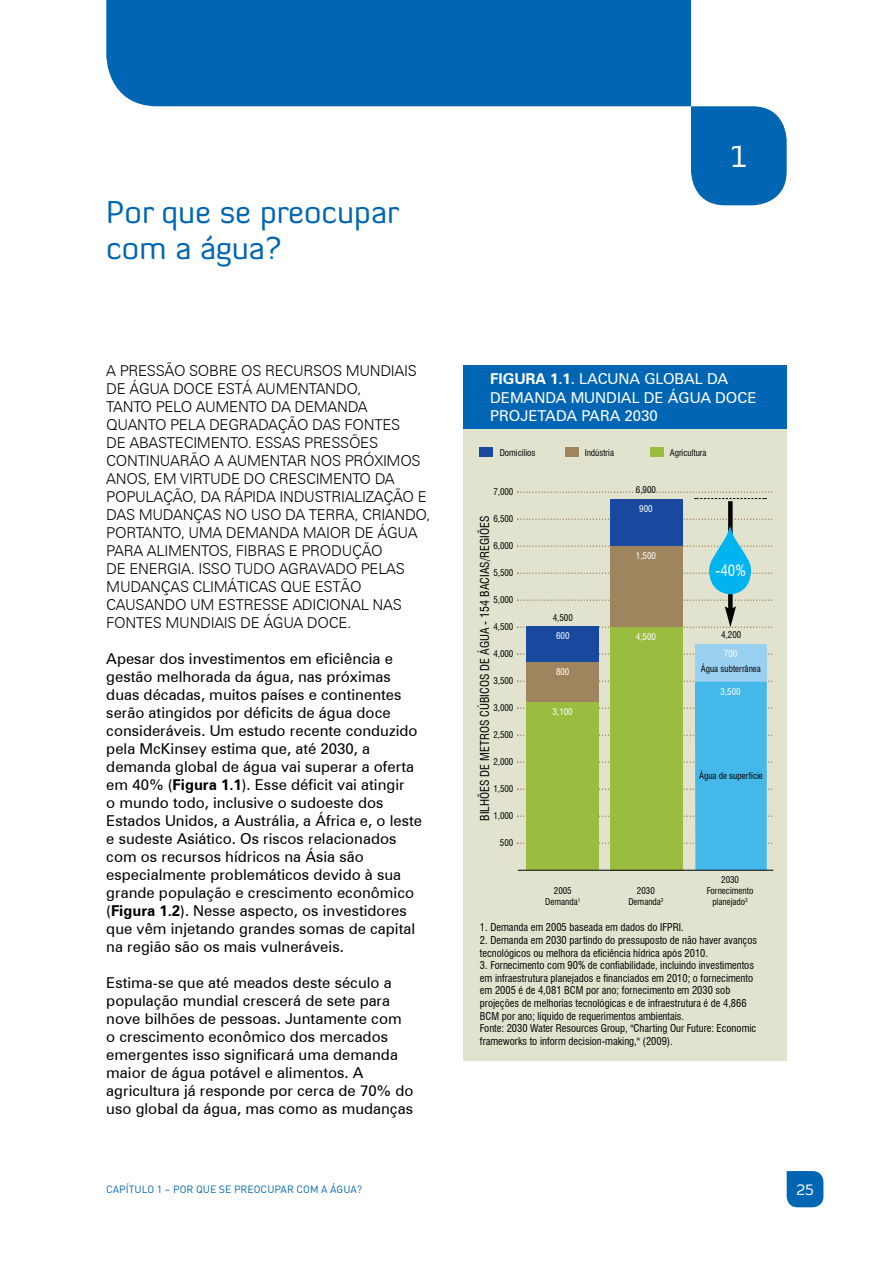
<style>
.page{position:relative;width:893px;height:1263px;background:#fff}
.page>*{position:absolute;margin:0;border:0;box-sizing:border-box;transform-origin:0 0}
.t1{font:31.5px/36px "Diavlo";color:#0066b3}
.t2{font:30px "Diavlo";color:#fff}
.t3{font:15px/18px "Zurich BT";color:#000}
.t4{font:300 15px/18px "Zurich BT";letter-spacing:-.02em;color:#000}
.t5{font:15px "Zurich BT";color:#fff}
.t6{font:700 15px "Zurich BT";color:#fff}
.t7{font:condensed 15px "Swiss 721 BT";color:#fff}
.t8{font:15px "Diavlo";color:#fff}
.t9{font:condensed 12px "Swiss 721 BT";color:#000}
.t10{font:condensed 10.5px/12.6px "Swiss 721 BT";color:#000}
.t11{font:10.5px "DIN";color:#0066b3}
.t12{font:condensed 9px/10.8px "Swiss 721 BT";color:#000;text-align:center}
.t13{font:condensed 9px "Swiss 721 BT";color:#fff}
.s1{font-weight:700}
.s2{font-weight:400}
</style>
<div class="page">
<svg style="left:787px;top:1171px;width:36px;height:36px"></svg>
<svg style="left:691px;top:106px;width:96px;height:99px"></svg>
<div style="left:106px;top:0;width:585px;height:106px;background:#0066b3"></div>
<div style="left:463px;top:429px;width:324px;height:631px;background:#e2e3cf"></div>
<div style="left:463px;top:365px;width:324px;height:64px;background:#0066b3"></div>
<svg style="left:517px;top:653px;width:256px;height:2px"></svg>
<svg style="left:517px;top:518px;width:256px;height:2px"></svg>
<div style="left:527px;top:626px;width:72px;height:47px;background:#18499f"></div>
<div style="left:527px;top:662px;width:72px;height:47px;background:#9f855e"></div>
<div style="left:610px;top:499px;width:72px;height:77px;background:#18499f"></div>
<div style="left:695px;top:644px;width:72px;height:44px;background:#9bd1f0"></div>
<svg style="left:517px;top:680px;width:256px;height:190px"></svg>
<svg style="left:517px;top:491px;width:256px;height:8px"></svg>
<div style="left:728px;top:501px;width:5px;height:109px;background:#000"></div>
<svg style="left:517px;top:526px;width:256px;height:102px"></svg>
<div style="left:610px;top:627px;width:72px;height:243px;background:#9abd40"></div>
<div style="left:480px;top:447px;width:13px;height:9px;background:#18499f"></div>
<div style="left:565px;top:447px;width:13px;height:9px;background:#9f855e"></div>
<div style="left:650px;top:447px;width:13px;height:9px;background:#9abd40"></div>
<hr style="left:518px;top:870px;width:255px;height:1px;background:#000">
<h1 class="t1" style="left:106px;top:194px;width:294px">Por que se preocupar com a água?</h1>
<p class="t4" style="left:106px;top:362px;width:326px">A PRESSÃO SOBRE OS RECURSOS MUNDIAIS DE ÁGUA DOCE ESTÁ AUME NTANDO,<br>TANTO PE LO AUME NTO DA DE MANDA QUANTO PE LA DEG RADAÇÃO DAS FONTES<br>DE ABASTECIME NTO. ESSAS PRESSÕES CONTINUARÃO A AUME NTAR NOS PRÓXIMOS ANOS, E M VIRTUDE DO CRESCIME NTO DA POPULAÇÃO, DA RÁPIDA INDUSTRIALIZAÇÃO E DAS MUDANÇAS NO USO DA TE RRA, CRIANDO, PORTANTO, UMA DE MANDA MAIOR DE ÁGUA PARA ALIME NTOS, FIBRAS E PRODUÇÃO<br>DE E NE RGIA. ISSO TUDO AGRAVADO PE LAS MUDANÇAS CLIMÁTICAS QUE ESTÃO CAUSANDO UM ESTRESSE ADICIONAL NAS FONTES MUNDIAIS DE ÁGUA DOCE .</p>
<p class="t3" style="left:106px;top:650px;width:317px">Apesar dos investimentos em eficiência e gestão melhorada da água, nas próximas duas décadas, muitos países e continentes serão atingidos por déficits de água doce consideráveis. Um estudo recente conduzido pela McKinsey estima que, até 2030, a demanda global de água vai superar a oferta em 40% (<span class="s1">Figura 1.1</span>). Esse déficit vai atingir<br>o mundo todo, inclusive o sudoeste dos Estados Unidos, a Austrália, a África e, o leste e sudeste Asiático. Os riscos relacionados com os recursos hídricos na Ásia são especialmente problemáticos devido à sua grande população e crescimento econômico (<span class="s1">Figura 1.2</span>). Nesse aspecto, os investidores que vêm injetando grandes somas de capital na região são os mais vulneráveis.</p>
<p class="t3" style="left:106px;top:974px;width:309px">Estima-se que até meados deste século a população mundial crescerá de sete para nove bilhões de pessoas. Juntamente com o crescimento econômico dos mercados emergentes isso significará uma demanda maior de água potável e alimentos. A agricultura já responde por cerca de 70% do uso global da água, mas como as mudanças</p>
<h2 class="t2" style="left:731px;top:138px;width:17px">1</h2>
<p class="t6" style="left:490px;top:370px;width:109px">Figura 1.1<span class="s2">. Lacuna</span></p>
<p class="t5" style="left:644px;top:370px;width:11px">global</p>
<p class="t5" style="left:707px;top:370px;width:11px">da</p>
<p class="t5" style="left:490px;top:388px;width:12px">demanda</p>
<p class="t5" style="left:571px;top:388px;width:11px">mundial</p>
<p class="t5" style="left:644px;top:388px;width:36px">de água</p>
<p class="t5" style="left:715px;top:388px;width:11px">doce</p>
<p class="t5" style="left:490px;top:406px;width:11px">projetada</p>
<p class="t5" style="left:581px;top:406px;width:11px">para</p>
<p class="t5" style="left:625px;top:406px;width:35px">2030</p>
<p class="t12" style="left:500px;top:448px;width:37px">Domicílios</p>
<p class="t12" style="left:585px;top:448px;width:31px">Indústria</p>
<p class="t12" style="left:670px;top:448px;width:38px">Agricultura</p>
<p class="t12" style="left:493px;top:487px;width:21px">7,000</p>
<p class="t12" style="left:493px;top:514px;width:21px">6,500</p>
<p class="t12" style="left:493px;top:541px;width:21px">6,000</p>
<p class="t12" style="left:493px;top:568px;width:21px">5,500</p>
<p class="t12" style="left:493px;top:595px;width:21px">5,000</p>
<p class="t12" style="left:493px;top:622px;width:21px">4,500</p>
<p class="t12" style="left:493px;top:649px;width:21px">4,000</p>
<p class="t12" style="left:493px;top:676px;width:21px">3,500</p>
<p class="t12" style="left:493px;top:703px;width:21px">3,000</p>
<p class="t12" style="left:493px;top:730px;width:21px">2,500</p>
<p class="t12" style="left:493px;top:757px;width:21px">2,000</p>
<p class="t12" style="left:493px;top:784px;width:21px">1,500</p>
<p class="t12" style="left:493px;top:811px;width:21px">1,000</p>
<p class="t12" style="left:500px;top:838px;width:15px">500</p>
<p class="t9" style="left:477px;top:821px;width:306px;rotate:-90deg">BILHÕES DE METROS CÚBICOS DE ÁGUA - 154 BACIAS/REGIÕES</p>
<p class="t12" style="left:636px;top:484px;width:22px">6,900</p>
<p class="t13" style="left:639px;top:503px;width:15px">900</p>
<p class="t12" style="left:553px;top:612px;width:22px">4,500</p>
<p class="t13" style="left:556px;top:631px;width:15px">600</p>
<p class="t13" style="left:556px;top:666px;width:15px">800</p>
<p class="t13" style="left:553px;top:707px;width:22px">3,100</p>
<p class="t13" style="left:636px;top:551px;width:22px">1,500</p>
<p class="t13" style="left:636px;top:631px;width:22px">4,500</p>
<p class="t7" style="left:715px;top:561px;width:32px">-40%</p>
<p class="t12" style="left:721px;top:630px;width:22px">4,200</p>
<p class="t13" style="left:724px;top:648px;width:15px">700</p>
<p class="t12" style="left:701px;top:664px;width:62px">Água subterrânea</p>
<p class="t13" style="left:721px;top:686px;width:22px">3,500</p>
<p class="t12" style="left:699px;top:771px;width:65px">Água de superfície</p>
<p class="t12" style="left:545px;top:885px;width:37px">2005<br>Demanda<sup>1</sup></p>
<p class="t12" style="left:628px;top:885px;width:37px">2030<br>Demanda<sup>2</sup></p>
<p class="t12" style="left:707px;top:875px;width:48px">2030<br>Fornecimento planejado<sup>3</sup></p>
<p class="t10" style="left:480px;top:921px;width:205px">1. Demanda em 2005 baseada em dados do IFPRI.</p>
<p class="t10" style="left:480px;top:934px;width:279px">2. Demanda em 2030 partindo do pressuposto de não haver avanços tecnológicos ou melhora da eficiência hídrica após 2010.</p>
<p class="t10" style="left:480px;top:959px;width:278px">3. Fornecimento com 90% de confiabilidade, incluindo investimentos em infraestrutura planejados e financiados em 2010; o fornecimento em 2005 é de 4,081 BCM por ano; fornecimento em 2030 sob projeções de melhorias tecnológicas e de infraestrutura é de 4,866<br>BCM por ano; líquido de requerimentos ambientais.<br>Fonte: 2030 Water Resources Group, "Charting Our Future: Economic frameworks to inform decision-making," (2009).</p>
<p class="t11" style="left:106px;top:1182px;width:257px">CAPÍTULO 1 – POR QUE SE PREOCUPAR COM A ÁGUA?</p>
<p class="t8" style="left:796px;top:1180px;width:19px">25</p>
</div>
